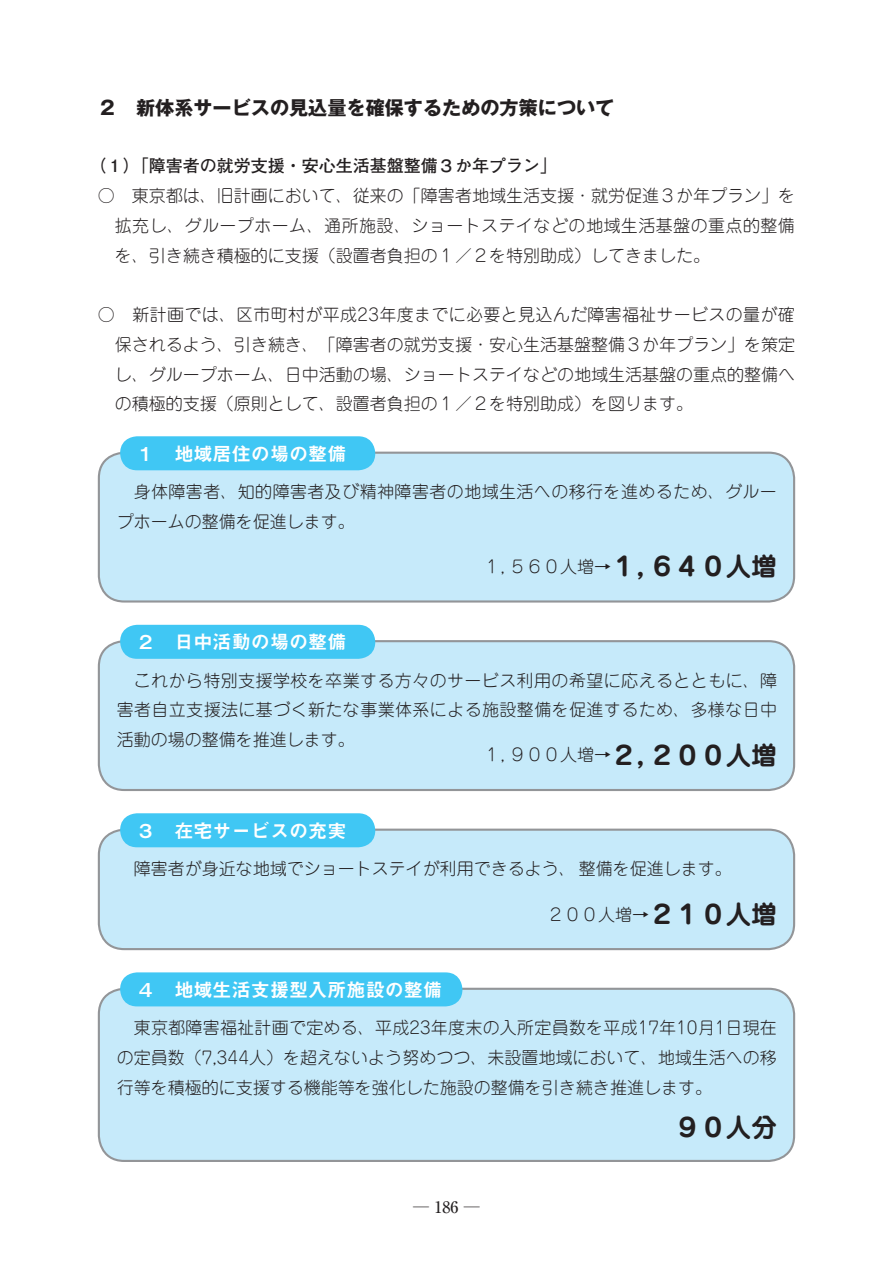
<style>
.page{position:relative;width:893px;height:1263px;background:#fff}
.page>*{position:absolute;margin:0;border:0;box-sizing:border-box;transform-origin:0 0}
.t1{font:700 25.5px "Jun 501 Pro";color:#231f20}
.t2{font:19.2px "Midashi Go Pro MB31";color:#fff}
.t3{font:700 19.2px "Gothic MB101 Pro";color:#231f20}
.t4{font:300 16.95px/29.7px "Jun 101 Pro";color:#231f20;text-align:justify}
.t5{font:300 16.95px/29.7px "Jun 101 Pro";letter-spacing:.025em;color:#231f20}
.t6{font:700 16.95px "Futo Go B101 Pro";color:#231f20}
.t7{font:500 15.9px "Ryumin Pro";color:#231f20}
.s1{font-family:"Jun 501 Pro";font-weight:700;font-size:25.5px}
</style>
<div class="page">
<div style="left:99px;top:453px;width:695px;height:148px;background:#c6eafa;border-radius:26px"></div>
<div style="left:98px;top:452px;width:697px;height:150px;border:2px solid #939598;border-radius:26px"></div>
<div style="left:120px;top:436px;width:255px;height:34px;background:#40c7f4;border-radius:17px"></div>
<div style="left:99px;top:641px;width:695px;height:149px;background:#c6eafa;border-radius:26px"></div>
<div style="left:98px;top:640px;width:697px;height:151px;border:2px solid #939598;border-radius:26px"></div>
<div style="left:120px;top:625px;width:255px;height:34px;background:#40c7f4;border-radius:17px"></div>
<div style="left:99px;top:830px;width:695px;height:119px;background:#c6eafa;border-radius:26px"></div>
<div style="left:98px;top:829px;width:697px;height:121px;border:2px solid #939598;border-radius:26px"></div>
<div style="left:120px;top:813px;width:255px;height:34px;background:#40c7f4;border-radius:17px"></div>
<div style="left:99px;top:989px;width:695px;height:172px;background:#c6eafa;border-radius:26px"></div>
<div style="left:98px;top:988px;width:697px;height:174px;border:2px solid #939598;border-radius:26px"></div>
<div style="left:120px;top:972px;width:342px;height:34px;background:#40c7f4;border-radius:17px"></div>
<p class="t3" style="left:98px;top:91px;width:518px">２　新体系サービスの見込量を確保するための方策について</p>
<p class="t6" style="left:89px;top:152px;width:469px">（１）「障害者の就労支援・安心生活基盤整備３か年プラン」</p>
<p class="t4" style="left:98px;top:179px;width:699px">○　東京都は、旧計画において、従来の「障害者地域生活支援・就労促進３か年プラン」を</p>
<p class="t5" style="left:115px;top:209px;width:682px">拡充し、グループホーム、通所施設、ショートステイなどの地域生活基盤の重点的整備</p>
<p class="t4" style="left:115px;top:238px;width:597px">を、引き続き積極的に支援（設置者負担の１／２を特別助成）してきました。</p>
<p class="t4" style="left:115px;top:298px;width:682px;text-indent:-17px">○　新計画では、区市町村が平成23年度までに必要と見込んだ障害福祉サービスの量が確保されるよう、引き続き、「障害者の就労支援・安心生活基盤整備３か年プラン」を策定し、グループホーム、日中活動の場、ショートステイなどの地域生活基盤の重点的整備への積極的支援（原則として、設置者負担の１／２を特別助成）を図ります。</p>
<p class="t2" style="left:136px;top:438px;width:212px">１　地域居住の場の整備</p>
<p class="t5" style="left:117px;top:475px;width:662px;text-indent:17px">身体障害者、知的障害者及び精神障害者の地域生活への移行を進めるため、グループホームの整備を促進します。</p>
<p class="t4" style="left:483px;top:550px;width:295px">１，５６０人増→<span class="s1">１，６４０人増</span></p>
<p class="t2" style="left:136px;top:626px;width:212px">２　日中活動の場の整備</p>
<p class="t4" style="left:117px;top:663px;width:662px;text-indent:17px">これから特別支援学校を卒業する方々のサービス利用の希望に応えるとともに、障害者自立支援法に基づく新たな事業体系による施設整備を促進するため、多様な日中活動の場の整備を推進します。</p>
<p class="t4" style="left:483px;top:738px;width:295px">１，９００人増→<span class="s1">２，２００人増</span></p>
<p class="t2" style="left:136px;top:815px;width:212px">３　在宅サービスの充実</p>
<p class="t4" style="left:134px;top:852px;width:600px">障害者が身近な地域でショートステイが利用できるよう、 整備を促進します。</p>
<p class="t4" style="left:547px;top:898px;width:231px">２００人増→<span class="s1">２１０人増</span></p>
<p class="t2" style="left:136px;top:974px;width:308px">４　地域生活支援型入所施設の整備</p>
<p class="t4" style="left:117px;top:1011px;width:662px;text-indent:17px">東京都障害福祉計画で定める、平成23年度末の入所定員数を平成17年10月1日現在の定員数（7,344人）を超えないよう努めつつ、未設置地域において、地域生活への移行等を積極的に支援する機能等を強化した施設の整備を引き続き推進します。</p>
<p class="t1" style="left:675px;top:1107px;width:104px">９０人分</p>
<p class="t7" style="left:413px;top:1195px;width:68px">─ 186 ─</p>
</div>
